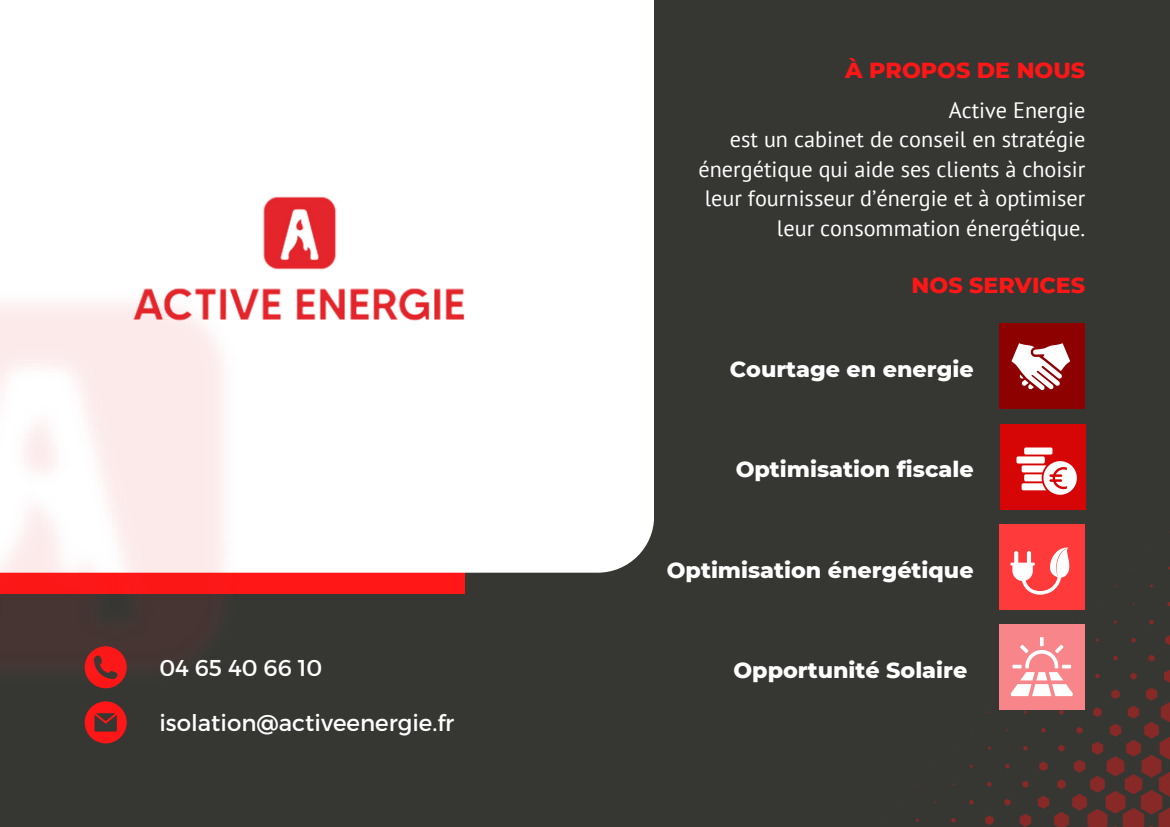
<style>
.page{position:relative;width:1170px;height:827px;background:#fff}
.page>*{position:absolute;margin:0;border:0;box-sizing:border-box;transform-origin:0 0}
.t1{font:22.93px "Montserrat";color:#fff}
.t2{font:22.22px/29.6px "PT Sans";color:#fff;text-align:right}
.t3{font:800 22.22px "Montserrat";color:#fff}
.t4{font:800 22.22px "Montserrat";color:#ff1616}
</style>
<div class="page">
<div style="left:0;top:0;width:1169px;height:827px;background:#363733"></div>
<div style="left:999px;top:324px;width:85px;height:85px;background:#8d0101"></div>
<svg style="left:1011px;top:343px;width:59px;height:47px"></svg>
<svg style="left:951px;top:818px;width:4px;height:5px"></svg>
<svg style="left:969px;top:800px;width:4px;height:5px"></svg>
<svg style="left:987px;top:782px;width:4px;height:5px"></svg>
<svg style="left:1149px;top:620px;width:4px;height:4px"></svg>
<svg style="left:985px;top:815px;width:8px;height:10px"></svg>
<div style="left:999px;top:625px;width:85px;height:85px;background:#f88589"></div>
<div style="left:1000px;top:424px;width:85px;height:85px;background:#d60606"></div>
<div style="left:999px;top:524px;width:85px;height:85px;background:#ff3a3a"></div>
<svg style="left:85px;top:708px;width:42px;height:35px"></svg>
<div style="left:0;top:517px;width:464px;height:77px;background:#ff1616"></div>
<div style="left:0;top:0;width:654px;height:572px;background:#fff"></div>
<img style="left:245px;top:196px;width:220px;height:125px">
<img style="left:0;top:288px;width:245px;height:420px">
<svg style="left:1010px;top:547px;width:60px;height:48px"></svg>
<svg style="left:1004px;top:635px;width:165px;height:192px"></svg>
<svg style="left:1021px;top:461px;width:55px;height:34px"></svg>
<div style="left:1016px;top:456px;width:28px;height:7px;background:#fff;border-radius:2px"></div>
<div style="left:1024px;top:447px;width:28px;height:7px;background:#fff;border-radius:2px"></div>
<p class="t4" style="left:845px;top:56px;width:241px">À PROPOS DE NOUS</p>
<p class="t2" style="left:948px;top:95px;width:138px">Active Energie</p>
<p class="t2" style="left:698px;top:124px;width:388px">est un cabinet de conseil en stratégie énergétique qui aide ses clients à choisir leur fournisseur d’énergie et à optimiser leur consommation énergétique.</p>
<p class="t4" style="left:911px;top:271px;width:175px">NOS SERVICES</p>
<p class="t3" style="left:729px;top:355px;width:245px">Courtage en energie</p>
<p class="t3" style="left:735px;top:455px;width:239px">Optimisation fiscale</p>
<p class="t3" style="left:667px;top:556px;width:308px">Optimisation énergétique</p>
<p class="t1" style="left:159px;top:653px;width:164px">04 65 40 66 10</p>
<p class="t3" style="left:733px;top:656px;width:235px">Opportunité Solaire</p>
<p class="t1" style="left:159px;top:708px;width:296px">isolation@activeenergie.fr</p>
</div>
